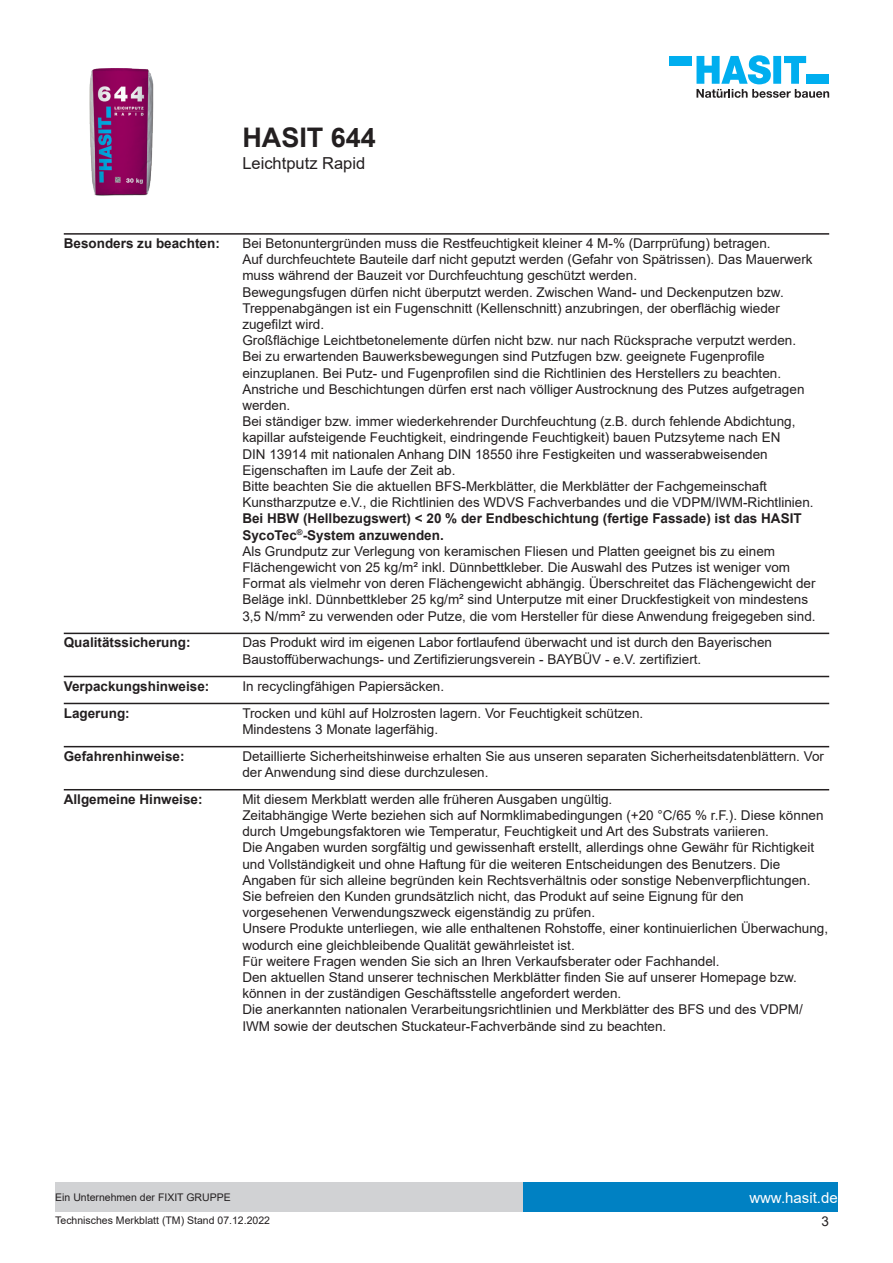
<style>
.page{position:relative;width:893px;height:1263px;background:#fff}
.page>*{position:absolute;margin:0;border:0;box-sizing:border-box;transform-origin:0 0}
.t1{font:700 27px "Arial";color:#231f20}
.t2{font:16.5px "Arial";color:#231f20}
.t3{font:15px "Arial";color:#fff}
.t4{font:13.5px/16.2px "Arial";color:#231f20}
.t5{font:700 13.5px "Arial";color:#231f20}
.t6{font:10.5px "Arial";color:#231f20}
.s1{font-weight:700}
</style>
<div class="page">
<img style="left:89px;top:68px;width:65px;height:128px">
<div style="left:669px;top:56px;width:23px;height:10px;background:#00aeef"></div>
<svg style="left:696px;top:55px;width:133px;height:43px"></svg>
<div style="left:523px;top:1182px;width:315px;height:30px;background:#0081c3"></div>
<div style="left:55px;top:1182px;width:468px;height:30px;background:#d1d2d4"></div>
<hr style="left:64px;top:233px;width:765px;height:2px;background:#231f20">
<hr style="left:64px;top:633px;width:765px;height:1px;background:#231f20">
<hr style="left:64px;top:676px;width:765px;height:1px;background:#231f20">
<hr style="left:64px;top:703px;width:765px;height:1px;background:#231f20">
<hr style="left:64px;top:746px;width:765px;height:1px;background:#231f20">
<hr style="left:64px;top:789px;width:765px;height:1px;background:#231f20">
<h1 class="t1" style="left:242px;top:119px;width:135px">HASIT 644</h1>
<p class="t2" style="left:242px;top:152px;width:124px">Leichtputz Rapid</p>
<p class="t5" style="left:64px;top:234px;width:158px">Besonders zu beachten:</p>
<p class="t4" style="left:242px;top:235px;width:573px">Bei Betonuntergründen muss die Restfeuchtigkeit kleiner 4 M-% (Darrprüfung) betragen.<br>Auf durchfeuchtete Bauteile darf nicht geputzt werden (Gefahr von Spätrissen). Das Mauerwerk muss während der Bauzeit vor Durchfeuchtung geschützt werden.<br>Bewegungsfugen dürfen nicht überputzt werden. Zwischen Wand- und Deckenputzen bzw.<br>Treppenabgängen ist ein Fugenschnitt (Kellenschnitt) anzubringen, der oberflächig wieder zugefilzt wird.<br>Großflächige Leichtbetonelemente dürfen nicht bzw. nur nach Rücksprache verputzt werden.<br>Bei zu erwartenden Bauwerksbewegungen sind Putzfugen bzw. geeignete Fugenprofile einzuplanen. Bei Putz- und Fugenprofilen sind die Richtlinien des Herstellers zu beachten.<br>Anstriche und Beschichtungen dürfen erst nach völliger Austrocknung des Putzes aufgetragen werden.<br>Bei ständiger bzw. immer wiederkehrender Durchfeuchtung (z.B. durch fehlende Abdichtung, kapillar aufsteigende Feuchtigkeit, eindringende Feuchtigkeit) bauen Putzsyteme nach EN<br>DIN 13914 mit nationalen Anhang DIN 18550 ihre Festigkeiten und wasserabweisenden Eigenschaften im Laufe der Zeit ab.<br>Bitte beachten Sie die aktuellen BFS-Merkblätter, die Merkblätter der Fachgemeinschaft Kunstharzputze e.V., die Richtlinien des WDVS Fachverbandes und die VDPM/IWM-Richtlinien.</p>
<p class="t4" style="left:242px;top:510px;width:575px"><span class="s1">Bei HBW (Hellbezugswert) &lt; 20 % der Endbeschichtung (fertige Fassade) ist das HASIT SycoTec</span><sup>®</sup><span class="s1">-System anzuwenden.<br></span>Als Grundputz zur Verlegung von keramischen Fliesen und Platten geeignet bis zu einem Flächengewicht von 25 kg/m² inkl. Dünnbettkleber. Die Auswahl des Putzes ist weniger vom Format als vielmehr von deren Flächengewicht abhängig. Überschreitet das Flächengewicht der Beläge inkl. Dünnbettkleber 25 kg/m² sind Unterputze mit einer Druckfestigkeit von mindestens 3,5 N/mm² zu verwenden oder Putze, die vom Hersteller für diese Anwendung freigegeben sind.</p>
<p class="t5" style="left:64px;top:633px;width:128px">Qualitätssicherung:</p>
<p class="t4" style="left:242px;top:634px;width:531px">Das Produkt wird im eigenen Labor fortlaufend überwacht und ist durch den Bayerischen<br>Baustoffüberwachungs- und Zertifizierungsverein - BAYBÜV - e.V. zertifiziert.</p>
<p class="t5" style="left:64px;top:676px;width:147px">Verpackungshinweise:</p>
<p class="t4" style="left:242px;top:678px;width:203px">In recyclingfähigen Papiersäcken.</p>
<p class="t5" style="left:64px;top:703px;width:68px">Lagerung:</p>
<p class="t4" style="left:242px;top:705px;width:402px">Trocken und kühl auf Holzrosten lagern. Vor Feuchtigkeit schützen.<br>Mindestens 3 Monate lagerfähig.</p>
<p class="t5" style="left:64px;top:746px;width:122px">Gefahrenhinweise:</p>
<p class="t4" style="left:242px;top:748px;width:583px">Detaillierte Sicherheitshinweise erhalten Sie aus unseren separaten Sicherheitsdatenblättern. Vor der Anwendung sind diese durchzulesen.</p>
<p class="t5" style="left:64px;top:789px;width:140px">Allgemeine Hinweise:</p>
<p class="t4" style="left:242px;top:791px;width:587px">Mit diesem Merkblatt werden alle früheren Ausgaben ungültig.<br>Zeitabhängige Werte beziehen sich auf Normklimabedingungen (+20 °C/65 % r.F.). Diese können durch Umgebungsfaktoren wie Temperatur, Feuchtigkeit und Art des Substrats variieren.<br>Die Angaben wurden sorgfältig und gewissenhaft erstellt, allerdings ohne Gewähr für Richtigkeit und Vollständigkeit und ohne Haftung für die weiteren Entscheidungen des Benutzers. Die Angaben für sich alleine begründen kein Rechtsverhältnis oder sonstige Nebenverpflichtungen.<br>Sie befreien den Kunden grundsätzlich nicht, das Produkt auf seine Eignung für den vorgesehenen Verwendungszweck eigenständig zu prüfen.<br>Unsere Produkte unterliegen, wie alle enthaltenen Rohstoffe, einer kontinuierlichen Überwachung, wodurch eine gleichbleibende Qualität gewährleistet ist.<br>Für weitere Fragen wenden Sie sich an Ihren Verkaufsberater oder Fachhandel.<br>Den aktuellen Stand unserer technischen Merkblätter finden Sie auf unserer Homepage bzw. können in der zuständigen Geschäftsstelle angefordert werden.<br>Die anerkannten nationalen Verarbeitungsrichtlinien und Merkblätter des BFS und des VDPM/ IWM sowie der deutschen Stuckateur-Fachverbände sind zu beachten.</p>
<p class="t6" style="left:55px;top:1190px;width:177px">Ein Unternehmen der FIXIT GRUPPE</p>
<p class="t3" style="left:749px;top:1187px;width:90px">www.hasit.de</p>
<p class="t6" style="left:55px;top:1213px;width:216px">Technisches Merkblatt (TM) Stand 07.12.2022</p>
<p class="t4" style="left:821px;top:1213px;width:9px">3</p>
</div>
